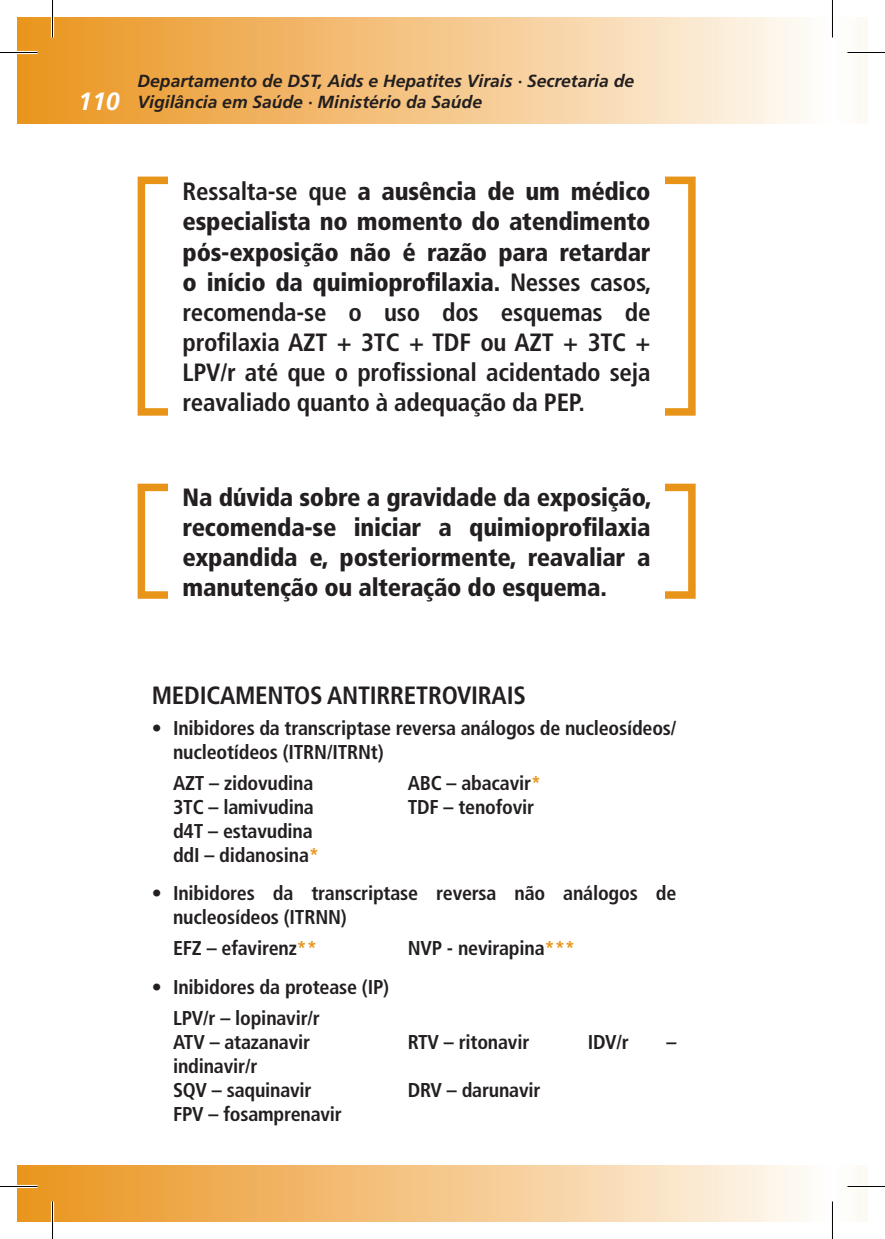
<style>
.page{position:relative;width:885px;height:1239px;background:#fff}
.page>*{position:absolute;margin:0;border:0;box-sizing:border-box;transform-origin:0 0}
.t1{font:700 condensed 25px/30px "Frutiger LT Std";letter-spacing:-.01em;color:#231f20;text-align:justify}
.t2{font:900 condensed 25px/30px "Frutiger LT Std";letter-spacing:-.01em;color:#231f20;text-align:justify}
.t3{font:700 condensed 20px/24px "Frutiger LT Std";letter-spacing:-.01em;color:#231f20}
.t4{font:italic 700 17.5px/21px "Frutiger LT Std";color:#231f20}
.s1{font-size:25px;color:#fff}
.s2{font-weight:900}
.s3{color:#e89418}
</style>
<div class="page">
<div style="left:17px;top:17px;width:815px;height:106px;background:linear-gradient(to right,#ea931b,#fffbf7)"></div>
<div style="left:17px;top:1165px;width:815px;height:57px;background:linear-gradient(to right,#ea931b,#fffbf7)"></div>
<div style="left:832px;top:17px;width:35px;height:106px;background:#fefdf9"></div>
<div style="left:832px;top:1165px;width:35px;height:57px;background:#fefdf9"></div>
<div style="left:138px;top:177px;width:557px;height:239px;border:8px solid #e89418"></div>
<div style="left:168px;top:159px;width:496px;height:274px;background:#fff"></div>
<div style="left:138px;top:484px;width:557px;height:115px;border:8px solid #e89418"></div>
<div style="left:168px;top:467px;width:496px;height:149px;background:#fff"></div>
<hr style="left:0;top:51px;width:38px;height:3px;background:#fff">
<hr style="left:847px;top:51px;width:38px;height:3px;background:#fff">
<hr style="left:0;top:1185px;width:38px;height:3px;background:#fff">
<hr style="left:847px;top:1185px;width:38px;height:3px;background:#fff">
<hr style="left:51px;top:0;width:3px;height:37px;background:#fff">
<hr style="left:51px;top:1201px;width:3px;height:38px;background:#fff">
<hr style="left:830px;top:0;width:4px;height:37px;background:#fff">
<hr style="left:830px;top:1201px;width:4px;height:38px;background:#fff">
<hr style="left:0;top:52px;width:38px;height:1px;background:#000">
<hr style="left:847px;top:52px;width:38px;height:1px;background:#000">
<hr style="left:0;top:1186px;width:38px;height:1px;background:#000">
<hr style="left:847px;top:1186px;width:38px;height:1px;background:#000">
<hr style="left:52px;top:0;width:1px;height:37px;background:#000">
<hr style="left:52px;top:1201px;width:1px;height:38px;background:#000">
<hr style="left:832px;top:0;width:1px;height:37px;background:#000">
<hr style="left:832px;top:1201px;width:1px;height:38px;background:#000">
<p class="t4" style="left:78px;top:70px;width:557px;text-indent:59px">Departamento de DST, Aids e Hepatites Virais · Secretaria de<br><span class="s1">110</span> Vigilância em Saúde · Ministério da Saúde</p>
<p class="t1" style="left:183px;top:177px;width:470px">Ressalta-se que <span class="s2">a ausência de um médico especialista no momento do atendimento pós-exposição não é razão para retardar o início da quimioprofilaxia.</span> Nesses casos, recomenda-se o uso dos esquemas de profilaxia AZT + 3TC + TDF ou AZT + 3TC + LPV/r até que o profissional acidentado seja reavaliado quanto à adequação da PEP.</p>
<p class="t2" style="left:183px;top:482px;width:470px">Na dúvida sobre a gravidade da exposição, recomenda-se iniciar a quimioprofilaxia expandida e, posteriormente, reavaliar a manutenção ou alteração do esquema.</p>
<p class="t1" style="left:152px;top:680px;width:375px">MEDICAMENTOS ANTIRRETROVIRAIS</p>
<p class="t3" style="left:173px;top:716px;width:505px;text-indent:-21px">• Inibidores da transcriptase reversa análogos de nucleosídeos/ nucleotídeos (ITRN/ITRNt)</p>
<p class="t3" style="left:173px;top:771px;width:142px">AZT – zidovudina</p>
<p class="t3" style="left:408px;top:771px;width:135px">ABC – abacavir<span class="s3">*</span></p>
<p class="t3" style="left:173px;top:795px;width:142px">3TC – lamivudina</p>
<p class="t3" style="left:408px;top:795px;width:128px">TDF – tenofovir</p>
<p class="t3" style="left:173px;top:819px;width:148px">d4T – estavudina ddI – didanosina<span class="s3">*</span></p>
<p class="t3" style="left:173px;top:881px;width:505px;text-indent:-21px">• Inibidores da transcriptase reversa não análogos de nucleosídeos (ITRNN)</p>
<p class="t3" style="left:173px;top:936px;width:146px">EFZ – efavirenz<span class="s3">**</span></p>
<p class="t3" style="left:408px;top:936px;width:169px">NVP - nevirapina<span class="s3">***</span></p>
<p class="t3" style="left:173px;top:971px;width:217px;line-height:31px;text-indent:-21px">• Inibidores da protease (IP)<br>LPV/r – lopinavir/r</p>
<p class="t3" style="left:173px;top:1030px;width:139px">ATV – atazanavir</p>
<p class="t3" style="left:408px;top:1030px;width:123px">RTV – ritonavir</p>
<p class="t3" style="left:588px;top:1030px;width:43px">IDV/r</p>
<p class="t3" style="left:666px;top:1030px;width:11px">–</p>
<p class="t3" style="left:173px;top:1054px;width:140px">indinavir/r<br>SQV – saquinavir</p>
<p class="t3" style="left:408px;top:1078px;width:134px">DRV – darunavir</p>
<p class="t3" style="left:173px;top:1102px;width:170px">FPV – fosamprenavir</p>
</div>
